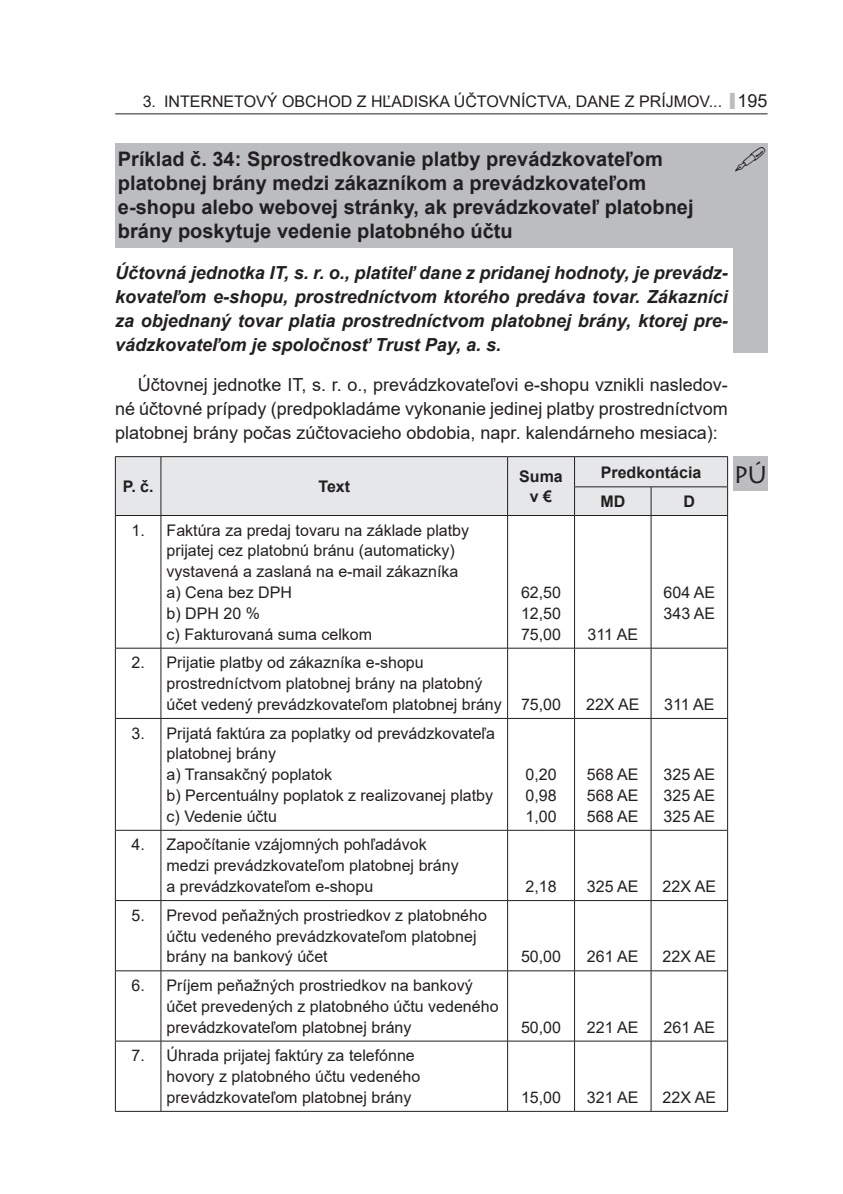
<style>
.page{position:relative;width:843px;height:1194px;background:#fff}
.page>*{position:absolute;margin:0;border:0;box-sizing:border-box;transform-origin:0 0}
.t1{font:24px "Lithos Pro";color:#231f20}
.t2{font:700 20px/24px "Arial";color:#231f20}
.t3{font:italic 700 18px/24px "Arial";color:#231f20;text-align:justify}
.t4{font:18px/24px "Arial";color:#231f20;text-align:justify}
.t5{font:16px/20.8px "Arial";color:#231f20}
.t6{font:700 16px/20.8px "Arial";color:#231f20;text-align:center}
</style>
<div class="page">
<hr style="left:115px;top:113px;width:652px;height:1px;background:#231f20">
<div style="left:733px;top:143px;width:34px;height:210px;background:#bcbdc0"></div>
<div style="left:115px;top:143px;width:619px;height:105px;background:#bcbdc0"></div>
<hr style="left:160px;top:516px;width:1px;height:132px;background:#231f20">
<hr style="left:507px;top:516px;width:1px;height:132px;background:#231f20">
<hr style="left:574px;top:516px;width:1px;height:132px;background:#231f20">
<hr style="left:650px;top:516px;width:1px;height:132px;background:#231f20">
<hr style="left:115px;top:648px;width:46px;height:1px;background:#231f20">
<hr style="left:161px;top:648px;width:346px;height:1px;background:#231f20">
<hr style="left:160px;top:648px;width:1px;height:70px;background:#231f20">
<hr style="left:507px;top:648px;width:67px;height:1px;background:#231f20">
<hr style="left:507px;top:648px;width:1px;height:70px;background:#231f20">
<hr style="left:574px;top:648px;width:77px;height:1px;background:#231f20">
<hr style="left:574px;top:648px;width:1px;height:70px;background:#231f20">
<hr style="left:651px;top:648px;width:76px;height:1px;background:#231f20">
<hr style="left:650px;top:648px;width:1px;height:70px;background:#231f20">
<hr style="left:115px;top:718px;width:46px;height:1px;background:#231f20">
<hr style="left:161px;top:718px;width:346px;height:1px;background:#231f20">
<hr style="left:160px;top:719px;width:1px;height:111px;background:#231f20">
<hr style="left:507px;top:718px;width:67px;height:1px;background:#231f20">
<hr style="left:507px;top:719px;width:1px;height:111px;background:#231f20">
<hr style="left:574px;top:718px;width:77px;height:1px;background:#231f20">
<hr style="left:574px;top:719px;width:1px;height:111px;background:#231f20">
<hr style="left:651px;top:718px;width:76px;height:1px;background:#231f20">
<hr style="left:650px;top:719px;width:1px;height:111px;background:#231f20">
<hr style="left:115px;top:830px;width:46px;height:1px;background:#231f20">
<hr style="left:161px;top:830px;width:346px;height:1px;background:#231f20">
<hr style="left:160px;top:830px;width:1px;height:70px;background:#231f20">
<hr style="left:507px;top:830px;width:67px;height:1px;background:#231f20">
<hr style="left:507px;top:830px;width:1px;height:70px;background:#231f20">
<hr style="left:574px;top:830px;width:77px;height:1px;background:#231f20">
<hr style="left:574px;top:830px;width:1px;height:70px;background:#231f20">
<hr style="left:651px;top:830px;width:76px;height:1px;background:#231f20">
<hr style="left:650px;top:830px;width:1px;height:70px;background:#231f20">
<hr style="left:115px;top:900px;width:46px;height:1px;background:#231f20">
<hr style="left:161px;top:900px;width:346px;height:1px;background:#231f20">
<hr style="left:160px;top:901px;width:1px;height:69px;background:#231f20">
<hr style="left:507px;top:900px;width:67px;height:1px;background:#231f20">
<hr style="left:507px;top:901px;width:1px;height:69px;background:#231f20">
<hr style="left:574px;top:900px;width:77px;height:1px;background:#231f20">
<hr style="left:574px;top:901px;width:1px;height:69px;background:#231f20">
<hr style="left:651px;top:900px;width:76px;height:1px;background:#231f20">
<hr style="left:650px;top:901px;width:1px;height:69px;background:#231f20">
<hr style="left:115px;top:970px;width:46px;height:1px;background:#231f20">
<hr style="left:161px;top:970px;width:346px;height:1px;background:#231f20">
<hr style="left:160px;top:971px;width:1px;height:70px;background:#231f20">
<hr style="left:507px;top:970px;width:67px;height:1px;background:#231f20">
<hr style="left:507px;top:971px;width:1px;height:70px;background:#231f20">
<hr style="left:574px;top:970px;width:77px;height:1px;background:#231f20">
<hr style="left:574px;top:971px;width:1px;height:70px;background:#231f20">
<hr style="left:651px;top:970px;width:76px;height:1px;background:#231f20">
<hr style="left:650px;top:971px;width:1px;height:70px;background:#231f20">
<hr style="left:115px;top:1041px;width:46px;height:1px;background:#231f20">
<hr style="left:161px;top:1041px;width:346px;height:1px;background:#231f20">
<hr style="left:160px;top:1041px;width:1px;height:70px;background:#231f20">
<hr style="left:507px;top:1041px;width:67px;height:1px;background:#231f20">
<hr style="left:507px;top:1041px;width:1px;height:70px;background:#231f20">
<hr style="left:574px;top:1041px;width:77px;height:1px;background:#231f20">
<hr style="left:574px;top:1041px;width:1px;height:70px;background:#231f20">
<hr style="left:651px;top:1041px;width:76px;height:1px;background:#231f20">
<hr style="left:650px;top:1041px;width:1px;height:70px;background:#231f20">
<hr style="left:115px;top:516px;width:1px;height:132px;background:#231f20">
<hr style="left:727px;top:516px;width:1px;height:132px;background:#231f20">
<hr style="left:115px;top:648px;width:1px;height:70px;background:#231f20">
<hr style="left:727px;top:648px;width:1px;height:70px;background:#231f20">
<hr style="left:115px;top:719px;width:1px;height:111px;background:#231f20">
<hr style="left:727px;top:719px;width:1px;height:111px;background:#231f20">
<hr style="left:115px;top:830px;width:1px;height:70px;background:#231f20">
<hr style="left:727px;top:830px;width:1px;height:70px;background:#231f20">
<hr style="left:115px;top:901px;width:1px;height:69px;background:#231f20">
<hr style="left:727px;top:901px;width:1px;height:69px;background:#231f20">
<hr style="left:115px;top:971px;width:1px;height:70px;background:#231f20">
<hr style="left:727px;top:971px;width:1px;height:70px;background:#231f20">
<hr style="left:115px;top:1041px;width:1px;height:70px;background:#231f20">
<hr style="left:727px;top:1041px;width:1px;height:70px;background:#231f20">
<hr style="left:115px;top:1111px;width:46px;height:1px;background:#231f20">
<hr style="left:161px;top:1111px;width:346px;height:1px;background:#231f20">
<hr style="left:507px;top:1111px;width:67px;height:1px;background:#231f20">
<hr style="left:574px;top:1111px;width:77px;height:1px;background:#231f20">
<hr style="left:651px;top:1111px;width:76px;height:1px;background:#231f20">
<hr style="left:115px;top:456px;width:46px;height:1px;background:#231f20">
<hr style="left:161px;top:456px;width:346px;height:1px;background:#231f20">
<hr style="left:507px;top:456px;width:67px;height:1px;background:#231f20">
<hr style="left:574px;top:456px;width:77px;height:1px;background:#231f20">
<hr style="left:651px;top:456px;width:76px;height:1px;background:#231f20">
<div style="left:115px;top:457px;width:613px;height:58px;background:#e6e7e9"></div>
<hr style="left:115px;top:515px;width:46px;height:1px;background:#231f20">
<hr style="left:161px;top:515px;width:346px;height:1px;background:#231f20">
<hr style="left:507px;top:515px;width:67px;height:1px;background:#231f20">
<hr style="left:574px;top:515px;width:77px;height:1px;background:#231f20">
<hr style="left:651px;top:515px;width:76px;height:1px;background:#231f20">
<div style="left:733px;top:457px;width:34px;height:34px;background:#bcbdc0"></div>
<p class="t5" style="left:143px;top:91px;width:581px">3. INTERNETOVÝ OBCHOD Z HĽADISKA ÚČTOVNÍCTVA, DANE Z PRÍJMOV...</p>
<p class="t4" style="left:737px;top:89px;width:32px">195</p>
<p class="t2" style="left:118px;top:148px;width:577px">Príklad č. 34: Sprostredkovanie platby prevádzkovateľom platobnej brány medzi zákazníkom a prevádzkovateľom e-shopu alebo webovej stránky, ak prevádzkovateľ platobnej brány -poskytuje vedenie platobného účtu</p>
<p class="t3" style="left:115px;top:262px;width:614px">Účtovná jednotka IT, s. r. o., platiteľ dane z pridanej hodnoty, je prevádz&shy;kovateľom e-shopu, prostredníctvom ktorého predáva tovar. Zákazníci za objednaný tovar platia prostredníctvom platobnej brány, ktorej pre&shy;vádzkovateľom je spoločnosť Trust Pay, a. s.</p>
<p class="t4" style="left:115px;top:373px;width:614px;text-indent:23px">Účtovnej jednotke IT, s. r. o., prevádzkovateľovi e-shopu vznikli nasledov&shy;né účtovné prípady (predpokladáme vykonanie jedinej platby prostredníctvom platobnej brány počas zúčtovacieho obdobia, napr. kalendárneho mesiaca):</p>
<p class="t6" style="left:123px;top:476px;width:32px">P. č.</p>
<p class="t6" style="left:318px;top:476px;width:33px">Text</p>
<p class="t6" style="left:519px;top:466px;width:45px">Suma v €</p>
<p class="t6" style="left:600px;top:457px;width:102px;line-height:29.4px;text-align:left">Predkontácia<br>MD</p>
<p class="t6" style="left:683px;top:491px;width:13px">D</p>
<p class="t5" style="left:166px;top:519px;width:304px;text-indent:-35px">1. Faktúra za predaj tovaru na základe platby prijatej cez platobnú bránu (automaticky) vystavená a zaslaná na e-mail zákazníka a) Cena bez DPH<br>b) DPH 20 %<br>c) Fakturovaná suma celkom</p>
<p class="t5" style="left:521px;top:582px;width:42px;text-align:justify">62,50<br>12,50<br>75,00</p>
<p class="t5" style="left:166px;top:652px;width:396px;text-indent:-35px">2. Prijatie platby od zákazníka e-shopu<br>prostredníctvom platobnej brány na platobný<br>účet vedený prevádzkovateľom platobnej brány 75,00</p>
<p class="t5" style="left:587px;top:623px;width:52px">311 AE</p>
<p class="t5" style="left:663px;top:582px;width:53px">604 AE<br>343 AE</p>
<p class="t5" style="left:586px;top:694px;width:55px">22X AE</p>
<p class="t5" style="left:664px;top:694px;width:52px">311 AE</p>
<p class="t5" style="left:166px;top:722px;width:330px;text-indent:-35px">3. Prijatá faktúra za poplatky od prevádzkovateľa platobnej brány<br>a) Transakčný poplatok<br>b) Percentuálny poplatok z realizovanej platby c) Vedenie účtu</p>
<p class="t5" style="left:166px;top:834px;width:293px;text-indent:-35px">4. Započítanie vzájomných pohľadávok medzi prevádzkovateľom platobnej brány a prevádzkovateľom e-shopu</p>
<p class="t5" style="left:166px;top:904px;width:322px;text-indent:-35px">5. Prevod peňažných prostriedkov z platobného účtu vedeného prevádzkovateľom platobnej brány na bankový účet</p>
<p class="t5" style="left:166px;top:975px;width:333px;text-indent:-35px">6. Príjem peňažných prostriedkov na bankový účet prevedených z platobného účtu vedeného prevádzkovateľom platobnej brány</p>
<p class="t5" style="left:166px;top:1045px;width:255px;text-indent:-35px">7. Úhrada prijatej faktúry za telefónne hovory z platobného účtu vedeného prevádzkovateľom platobnej brány</p>
<p class="t5" style="left:525px;top:764px;width:33px;text-align:justify">0,20<br>0,98<br>1,00</p>
<p class="t5" style="left:587px;top:764px;width:53px;text-align:justify">568 AE 568 AE 568 AE</p>
<p class="t5" style="left:663px;top:764px;width:53px;text-align:justify">325 AE 325 AE 325 AE</p>
<p class="t5" style="left:525px;top:876px;width:33px">2,18</p>
<p class="t5" style="left:587px;top:876px;width:53px">325 AE</p>
<p class="t5" style="left:662px;top:876px;width:55px">22X AE</p>
<p class="t5" style="left:521px;top:946px;width:42px">50,00</p>
<p class="t5" style="left:587px;top:946px;width:53px">261 AE</p>
<p class="t5" style="left:662px;top:946px;width:55px">22X AE</p>
<p class="t5" style="left:521px;top:1016px;width:42px">50,00</p>
<p class="t5" style="left:587px;top:1016px;width:53px">221 AE</p>
<p class="t5" style="left:663px;top:1016px;width:53px">261 AE</p>
<p class="t5" style="left:521px;top:1087px;width:42px">15,00</p>
<p class="t5" style="left:587px;top:1087px;width:53px">321 AE</p>
<p class="t5" style="left:662px;top:1087px;width:55px">22X AE</p>
<h1 class="t1" style="left:733px;top:460px;width:35px">PÚ</h1>
</div>
